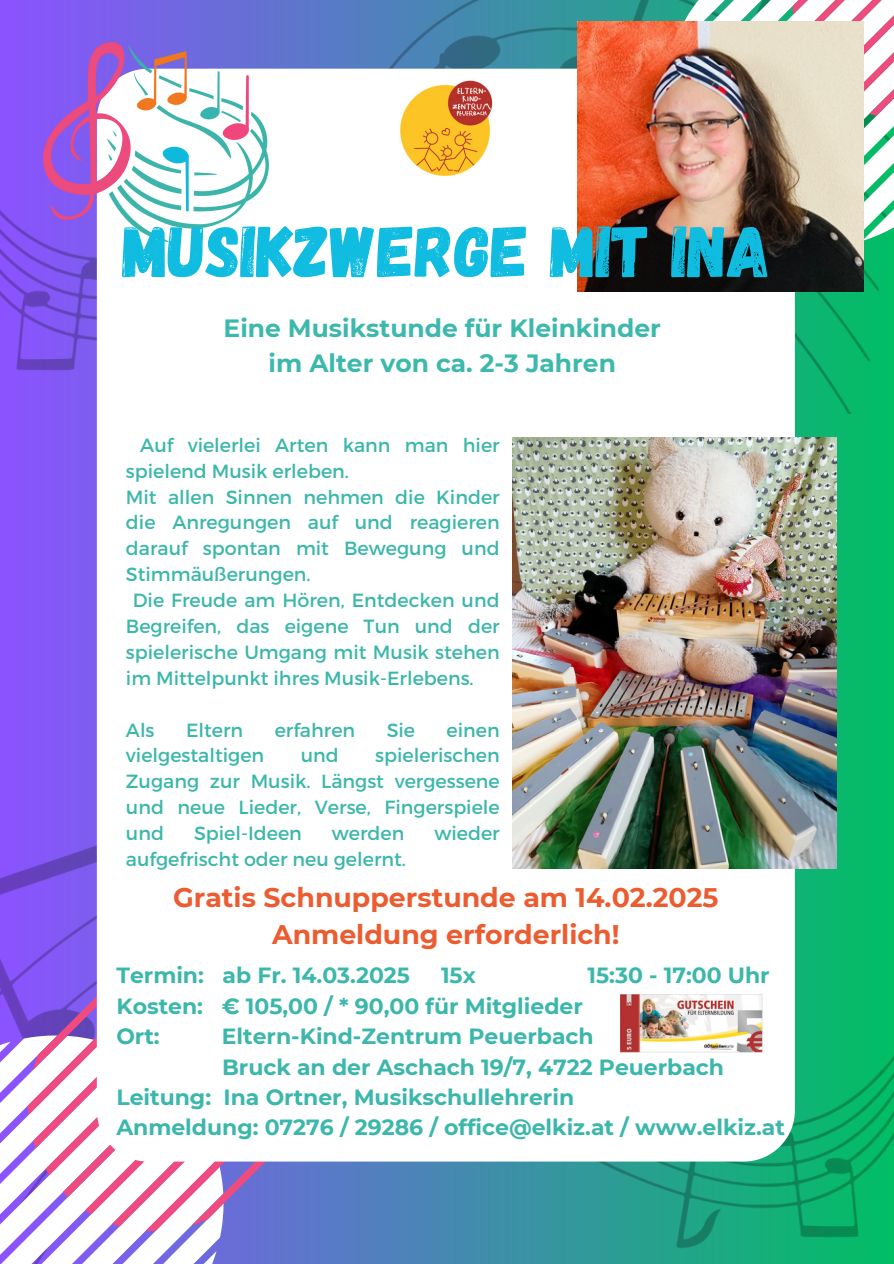
<style>
.page{position:relative;width:894px;height:1264px;background:#fff}
.page>*{position:absolute;margin:0;border:0;box-sizing:border-box;transform-origin:0 0}
.t1{font:72.45px "Gagalin";color:#10bcdf}
.t2{font:700 26.85px/36.6px "Montserrat";color:#ec5c31;text-align:center}
.t3{font:700 24.9px/34.8px "Montserrat";color:#3cb9ac;text-align:center}
.t4{font:700 21.9px/30.3px "Montserrat";color:#3cb7ab}
.t5{font:19.05px/25.8px "Montserrat";color:#3cb7ab;text-align:justify}
</style>
<div class="page">
<svg style="left:0;top:413px;width:893px;height:399px"></svg>
<img style="left:0;top:0;width:893px;height:413px">
<img style="left:0;top:812px;width:893px;height:451px">
<svg style="left:0;top:978px;width:280px;height:285px"></svg>
<div style="left:97px;top:69px;width:697px;height:1092px;background:#fff;border-radius:51px"></div>
<img style="left:43px;top:43px;width:225px;height:198px">
<svg style="left:665px;top:0;width:228px;height:247px"></svg>
<img style="left:577px;top:22px;width:286px;height:270px">
<img style="left:512px;top:437px;width:323px;height:431px">
<img style="left:400px;top:80px;width:93px;height:96px">
<img style="left:620px;top:994px;width:142px;height:58px">
<p class="t1" style="left:123px;top:204px;width:649px">MUSIKZWERGE MIT INA</p>
<h1 class="t3" style="left:223px;top:310px;width:438px">Eine Musikstunde für Kleinkinder im Alter von ca. 2-3 Jahren</h1>
<p class="t5" style="left:126px;top:431px;width:375px;text-indent:14px">Auf vielerlei Arten kann man hier spielend Musik erleben.</p>
<p class="t5" style="left:126px;top:483px;width:375px">Mit allen Sinnen nehmen die Kinder die Anregungen auf und reagieren darauf spontan mit Bewegung und Stimmäußerungen.</p>
<p class="t5" style="left:126px;top:586px;width:375px;text-indent:7px">Die Freude am Hören, Entdecken und Begreifen, das eigene Tun und der spielerische Umgang mit Musik stehen im Mittelpunkt ihres Musik-Erlebens.</p>
<p class="t5" style="left:126px;top:716px;width:30px">Als</p>
<p class="t5" style="left:186px;top:716px;width:59px">Eltern</p>
<p class="t5" style="left:275px;top:716px;width:82px">erfahren</p>
<p class="t5" style="left:386px;top:716px;width:30px">Sie</p>
<p class="t5" style="left:446px;top:716px;width:55px">einen</p>
<p class="t5" style="left:126px;top:741px;width:140px">vielgestaltigen</p>
<p class="t5" style="left:300px;top:741px;width:40px">und</p>
<p class="t5" style="left:126px;top:741px;width:375px;text-indent:249px">spielerischen Zugang zur Musik. Längst vergessene und neue Lieder, Verse, Fingerspiele und</p>
<p class="t5" style="left:194px;top:819px;width:109px">Spiel-Ideen</p>
<p class="t5" style="left:332px;top:819px;width:74px">werden</p>
<p class="t5" style="left:434px;top:819px;width:67px">wieder</p>
<p class="t5" style="left:126px;top:845px;width:281px">aufgefrischt oder neu gelernt.</p>
<p class="t2" style="left:173px;top:879px;width:546px">Gratis Schnupperstunde am 14.02.2025<br>Anmeldung erforderlich!</p>
<h2 class="t4" style="left:116px;top:960px;width:295px">Termin: ab Fr. 14.03.2025</h2>
<h2 class="t4" style="left:441px;top:960px;width:36px">15x</h2>
<h2 class="t4" style="left:587px;top:960px;width:184px">15:30 - 17:00 Uhr</h2>
<h2 class="t4" style="left:116px;top:990px;width:468px">Kosten: € 105,00 / * 90,00 für Mitglieder<br>Ort:</h2>
<h2 class="t4" style="left:222px;top:1021px;width:373px">Eltern-Kind-Zentrum Peuerbach</h2>
<h2 class="t4" style="left:222px;top:1051px;width:503px">Bruck an der Aschach 19/7, 4722 Peuerbach</h2>
<h2 class="t4" style="left:116px;top:1081px;width:459px">Leitung: Ina Ortner, Musikschullehrerin</h2>
<h2 class="t4" style="left:116px;top:1112px;width:669px">Anmeldung: 07276 / 29286 / office@elkiz.at / www.elkiz.at</h2>
</div>
